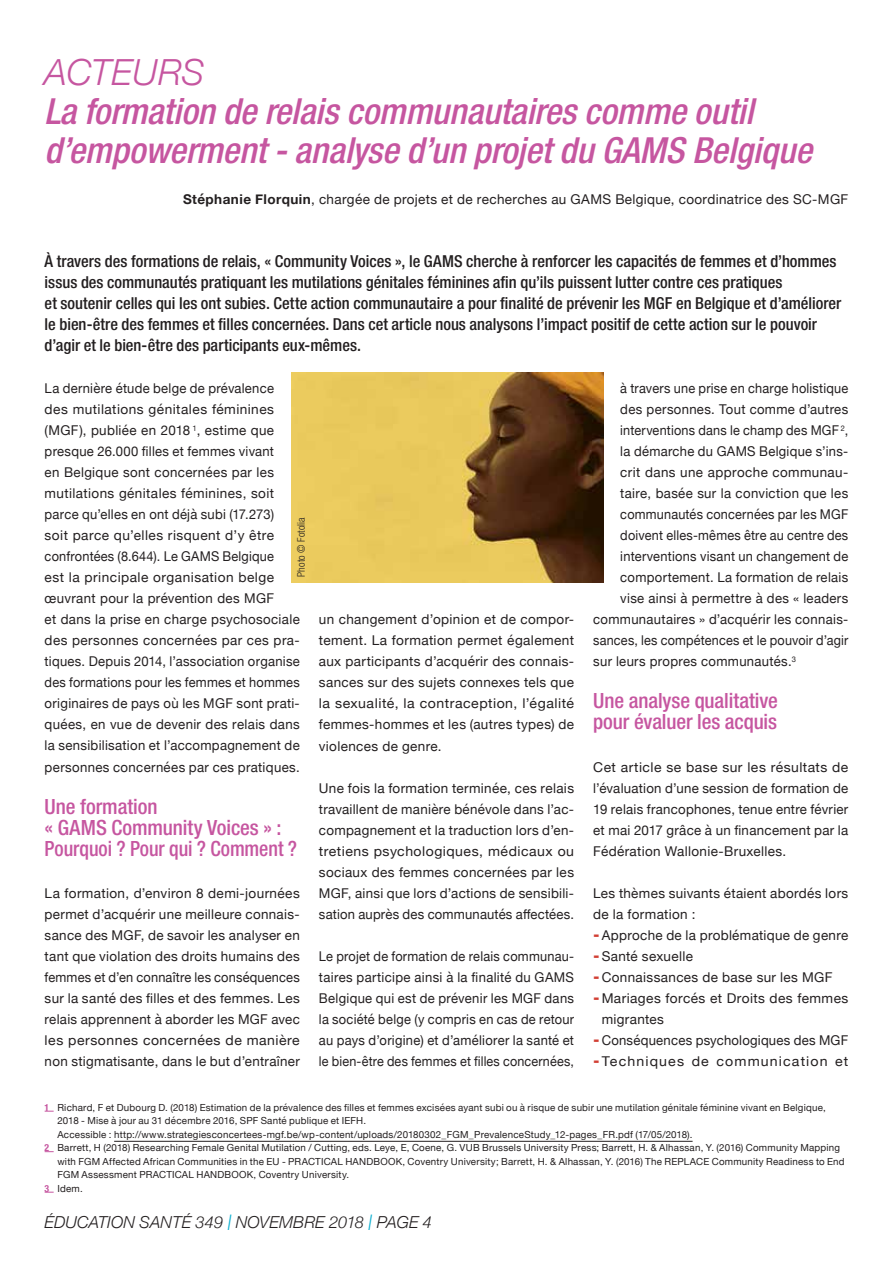
<style>
.page{position:relative;width:893px;height:1263px;background:#fff}
.page>*{position:absolute;margin:0;border:0;box-sizing:border-box;transform-origin:0 0}
.t1{font:italic 500 condensed 36px/39px "Helvetica Neue";letter-spacing:-.005em;color:#c656a0}
.t2{font:italic 300 36px "Helvetica Neue";letter-spacing:.005em;color:#c656a0}
.t3{font:33px "The Sans";color:#d23f34;scale:.6 1}
.t4{font:500 condensed 21px/21px "Helvetica Neue";letter-spacing:-.005em;color:#c656a0}
.t5{font:500 condensed 16.5px/21px "Helvetica Neue";color:#231f20}
.t6{font:italic 300 16.5px "Helvetica Neue";letter-spacing:.005em;color:#231f20}
.t7{font:13.5px/21px "Helvetica Neue";letter-spacing:.025em;color:#231f20;text-align:justify}
.t8{font:13.5px/21px "Helvetica Neue";letter-spacing:.025em;color:#231f20;scale:.96 1}
.t9{font:13.5px/21px "Helvetica Neue";letter-spacing:.025em;color:#231f20;text-align:justify;scale:.94 1}
.t10{font:13.5px "Helvetica Neue";letter-spacing:.025em;color:#231f20;scale:.95 1}
.t11{font:13.5px "Helvetica Neue";letter-spacing:.08em;color:#231f20;scale:1.05 1}
.t12{font:300 condensed 10.5px "Helvetica Neue";letter-spacing:.01em;color:#231f20}
.t13{font:9.75px "Helvetica Neue";letter-spacing:.02em;color:#231f20}
.s1{font-weight:700}
.s2{font-weight:700;font-stretch:condensed;color:#c656a0}
.s3{font-size:21.45px;color:#0caecf}
</style>
<div class="page">
<hr style="left:114px;top:1141px;width:579px;height:1px;background:#231f20">
<img style="left:291px;top:372px;width:312px;height:210px">
<h1 class="t2" style="left:45px;top:43px;width:161px">ACTEURS</h1>
<h1 class="t1" style="left:45px;top:91px;width:769px">La formation de relais communautaires comme outil d’empowerment - analyse d’un projet du GAMS Belgique</h1>
<p class="t7" style="left:183px;top:190px;width:667px"><span class="s1">Stéphanie Florquin</span>, chargée de projets et de recherches au GAMS Belgique, coordinatrice des SC-MGF</p>
<p class="t5" style="left:45px;top:251px;width:798px">À travers des formations de relais, « Community Voices », le GAMS cherche à renforcer les capacités de femmes et d’hommes issus des communautés pratiquant les mutilations génitales féminines afin qu’ils puissent lutter contre ces pratiques<br>et soutenir celles qui les ont subies. Cette action communautaire a pour finalité de prévenir les MGF en Belgique et d’améliorer le bien-être des femmes et filles concernées. Dans cet article nous analysons l’impact positif de cette action sur le pouvoir d’agir et le bien-être des participants eux-mêmes.</p>
<p class="t8" style="left:45px;top:379px;width:267px">La dernière étude belge de prévalence des mutilations génitales féminines (MGF), publiée en 2018 <sup>1</sup>, estime que presque 26.000 filles et femmes vivant<br>en Belgique sont concernées par les mutilations génitales féminines, soit parce qu’elles en ont déjà subi (17.273) soit parce qu’elles risquent d’y être confrontées (8.644). Le GAMS Belgique<br>est la principale organisation belge œuvrant pour la prévention des MGF<br>et dans la prise en charge psychosociale des personnes concernées par ces pra&shy;tiques. Depuis 2014, l’association organise des formations pour les femmes et hommes originaires de pays où les MGF sont prati&shy;quées, en vue de devenir des relais dans la sensibilisation et l’accompagnement de personnes concernées par ces pratiques.</p>
<h3 class="t4" style="left:45px;top:795px;width:254px">Une formation<br>« GAMS Community Voices » :<br>Pourquoi ? Pour qui ? Comment ?</h3>
<p class="t7" style="left:45px;top:883px;width:257px">La formation, d’environ 8 demi-journées permet d’acquérir une meilleure connais&shy;sance des MGF, de savoir les analyser en tant que violation des droits humains des femmes et d’en connaître les conséquences sur la santé des filles et des femmes. Les relais apprennent à aborder les MGF avec les personnes concernées de manière non stigmatisante, dans le but d’entraîner</p>
<p class="t12" style="left:295px;top:577px;width:61px;rotate:-90deg">Photo © Fotolia</p>
<p class="t7" style="left:319px;top:610px;width:257px">un changement d’opinion et de compor&shy;tement. La formation permet également aux participants d’acquérir des connais&shy;sances sur des sujets connexes tels que la sexualité, la contraception, l’égalité femmes-hommes et les (autres types) de violences de genre.</p>
<p class="t7" style="left:319px;top:778px;width:257px">Une fois la formation terminée, ces relais travaillent de manière bénévole dans l’ac&shy;compagnement et la traduction lors d’en&shy;tretiens psychologiques, médicaux ou sociaux des femmes concernées par les MGF, ainsi que lors d’actions de sensibili&shy;sation auprès des communautés affectées.</p>
<p class="t9" style="left:319px;top:946px;width:273px">Le projet de formation de relais communau&shy;taires participe ainsi à la finalité du GAMS Belgique qui est de prévenir les MGF dans la société belge (y compris en cas de retour au pays d’origine) et d’améliorer la santé et le bien-être des femmes et filles concernées,</p>
<p class="t9" style="left:620px;top:379px;width:244px">à travers une prise en charge holistique</p>
<p class="t7" style="left:620px;top:400px;width:229px">des personnes. Tout comme d’autres</p>
<p class="t9" style="left:620px;top:421px;width:244px">interventions dans le champ des MGF <sup>2</sup>,</p>
<p class="t8" style="left:620px;top:442px;width:239px">la démarche du GAMS Belgique s’ins-</p>
<p class="t7" style="left:620px;top:463px;width:230px">crit dans une approche communau-</p>
<p class="t7" style="left:620px;top:484px;width:229px">taire, basée sur la conviction que les</p>
<p class="t9" style="left:620px;top:505px;width:244px">communautés concernées par les MGF</p>
<p class="t9" style="left:620px;top:526px;width:244px">doivent elles-mêmes être au centre des</p>
<p class="t10" style="left:620px;top:547px;width:242px">interventions visant un changement de</p>
<p class="t7" style="left:620px;top:568px;width:230px">comportement. La formation de relais</p>
<p class="t7" style="left:620px;top:589px;width:229px">vise ainsi à permettre à des « leaders</p>
<p class="t7" style="left:593px;top:610px;width:257px">communautaires » d’acquérir les connais-</p>
<p class="t9" style="left:593px;top:631px;width:273px">sances, les compétences et le pouvoir d’agir</p>
<p class="t7" style="left:593px;top:652px;width:204px">sur leurs propres communautés.<sup>3</sup></p>
<h3 class="t4" style="left:593px;top:690px;width:186px">Une analyse qualitative pour évaluer les acquis</h3>
<p class="t7" style="left:593px;top:757px;width:257px">Cet article se base sur les résultats de l’évaluation d’une session de formation de 19 relais francophones, tenue entre février et mai 2017 grâce à un financement par la Fédération Wallonie-Bruxelles.</p>
<p class="t7" style="left:593px;top:883px;width:257px">Les thèmes suivants étaient abordés lors de la formation :</p>
<h2 class="t3" style="left:593px;top:905px;width:12px">-</h2>
<p class="t7" style="left:602px;top:925px;width:248px">Approche de la problématique de genre</p>
<h2 class="t3" style="left:593px;top:926px;width:12px">-</h2>
<p class="t7" style="left:602px;top:946px;width:93px">Santé sexuelle</p>
<h2 class="t3" style="left:593px;top:947px;width:12px">-</h2>
<p class="t7" style="left:602px;top:967px;width:232px">Connaissances de base sur les MGF</p>
<h2 class="t3" style="left:593px;top:968px;width:12px">-</h2>
<p class="t7" style="left:602px;top:988px;width:248px">Mariages forcés et Droits des femmes migrantes</p>
<h2 class="t3" style="left:593px;top:1010px;width:12px">-</h2>
<p class="t7" style="left:602px;top:1030px;width:248px">Conséquences psychologiques des MGF</p>
<h2 class="t3" style="left:593px;top:1031px;width:12px">-</h2>
<p class="t11" style="left:602px;top:1051px;width:236px">Techniques de communication et</p>
<p class="t13" style="left:45px;top:1100px;width:783px"><span class="s2">1</span> Richard, F et Dubourg D. (2018) Estimation de la prévalence des filles et femmes excisées ayant subi ou à risque de subir une mutilation génitale féminine vivant en Belgique,</p>
<p class="t13" style="left:57px;top:1113px;width:310px">2018 - Mise à jour au 31 décembre 2016, SPF Santé publique et IEFH.</p>
<p class="t13" style="left:57px;top:1127px;width:637px">Accessible : http://www.strategiesconcertees-mgf.be/wp-content/uploads/20180302_FGM_PrevalenceStudy_12-pages_FR.pdf (17/05/2018).</p>
<p class="t13" style="left:45px;top:1140px;width:797px"><span class="s2">2</span> Barrett, H (2018) Researching Female Genital Mutilation / Cutting, eds. Leye, E, Coene, G. VUB Brussels University Press; Barrett, H. &amp; Alhassan, Y. (2016) Community Mapping</p>
<p class="t13" style="left:57px;top:1154px;width:789px">with FGM Affected African Communities in the EU - PRACTICAL HANDBOOK, Coventry University; Barrett, H. &amp; Alhassan, Y. (2016) The REPLACE Community Readiness to End</p>
<p class="t13" style="left:57px;top:1167px;width:293px">FGM Assessment PRACTICAL HANDBOOK, Coventry University.</p>
<p class="t13" style="left:45px;top:1181px;width:40px"><span class="s2">3</span> Idem.</p>
<p class="t6" style="left:45px;top:1209px;width:389px">ÉDUCATION SANTÉ 349 <span class="s3">I</span> NOVEMBRE 2018 <span class="s3">I</span> PAGE 4</p>
</div>
